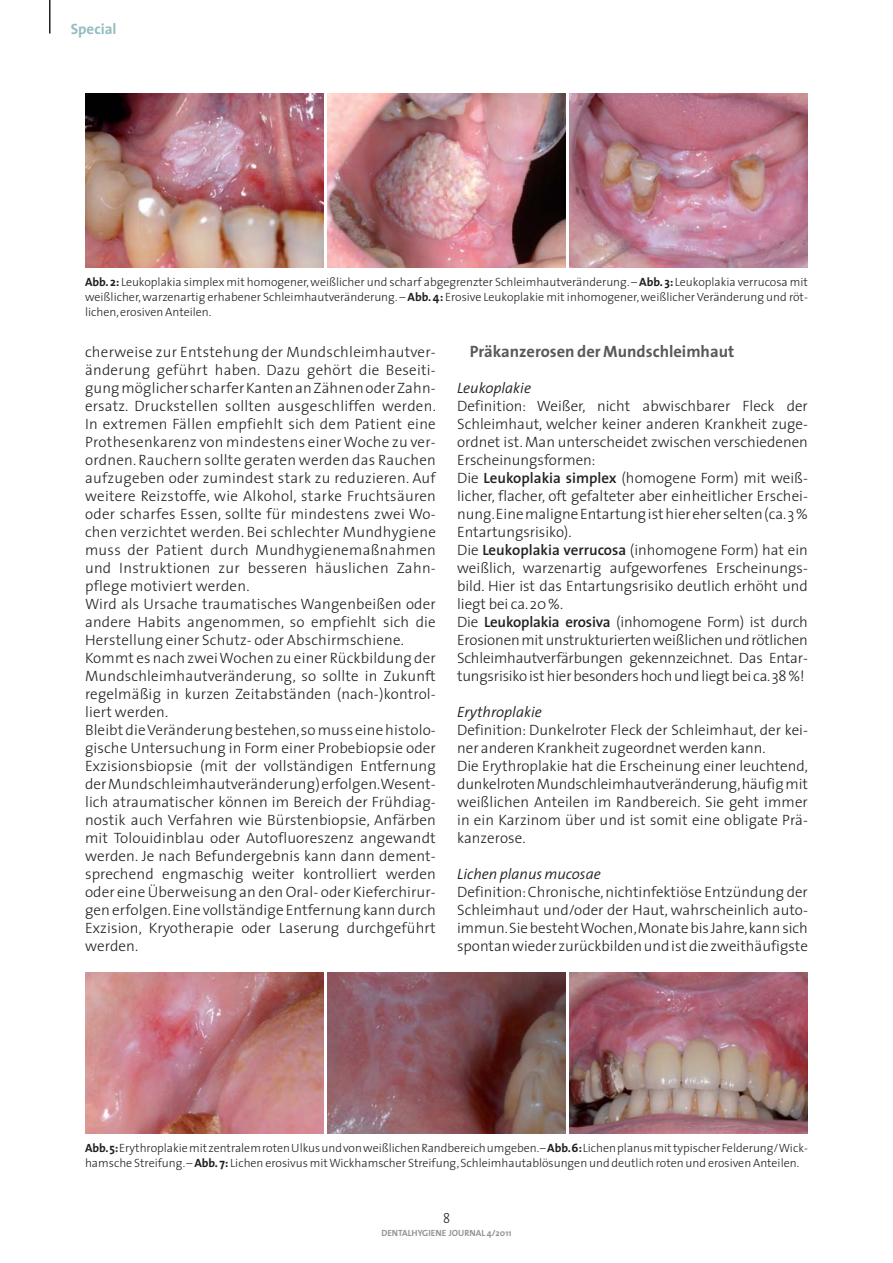
<style>
.page{position:relative;width:893px;height:1263px;background:#fff}
.page>*{position:absolute;margin:0;border:0;box-sizing:border-box;transform-origin:0 0}
.t1{font:700 16.5px "The Sans";color:#58595b}
.t2{font:300 15px/18px "The Sans";letter-spacing:.005em;color:#231f20}
.t3{font:italic 300 15px "The Sans";color:#231f20}
.t4{font:700 15px "The Sans";color:#94bdbf}
.t5{font:300 14.25px "The Sans";color:#231f20;scale:.9 1}
.t6{font:300 12px/15px "The Sans";color:#231f20;text-align:justify}
.t7{font:700 9px "The Sans";color:#939598}
.s1{font-weight:700}
.s2{font-weight:600}
</style>
<div class="page">
<hr style="left:49px;top:0;width:2px;height:34px;background:#231f20">
<img style="left:85px;top:94px;width:238px;height:174px">
<img style="left:327px;top:94px;width:239px;height:174px">
<img style="left:570px;top:94px;width:238px;height:174px">
<img style="left:85px;top:972px;width:238px;height:162px">
<img style="left:327px;top:972px;width:239px;height:162px">
<img style="left:570px;top:972px;width:238px;height:162px">
<p class="t4" style="left:71px;top:21px;width:47px">Special</p>
<p class="t6" style="left:85px;top:276px;width:724px"><span class="s1">Abb. 2:</span> Leukoplakia simplex mit homogener, weißlicher und scharf abgegrenzter Schleimhautveränderung. – <span class="s1">Abb. 3:</span> Leukoplakia verrucosa mit weißlicher, warzenartig erhabener Schleimhautveränderung. – <span class="s1">Abb. 4:</span> Erosive Leukoplakie mit inhomogener, weißlicher Veränderung und röt&shy;lichen, erosiven Anteilen.</p>
<p class="t2" style="left:85px;top:344px;width:352px">cherweise zur Entstehung der Mundschleimhautver&shy;änderung geführt haben. Dazu gehört die Beseiti&shy;gung möglicher scharfer Kanten an Zähnen oder Zahn - ersatz. Druckstellen sollten ausgeschliffen werden.<br>In extremen Fällen empfiehlt sich dem Patient eine Prothesenkarenz von mindestens einer Woche zu ver&shy;ordnen. Rauchern sollte geraten werden das Rauchen aufzugeben oder zumindest stark zu reduzieren. Auf weitere Reizstoffe, wie Alkohol, starke Fruchtsäuren oder scharfes Essen, sollte für mindestens zwei Wo&shy;chen verzichtet werden. Bei schlechter Mundhygiene muss der Patient durch Mundhygienemaßnahmen und Instruktionen zur besseren häuslichen Zahn&shy;pflege motiviert werden.<br>Wird als Ursache traumatisches Wangenbeißen oder andere Habits angenommen, so empfiehlt sich die Herstellung einer Schutz- oder Abschirmschiene.<br>Kommt es nach zwei Wochen zu einer Rückbildung der Mundschleimhautveränderung, so sollte in Zukunft regelmäßig in kurzen Zeitabständen (nach-)kontrol&shy;liert werden.<br>Bleibt die Veränderung bestehen, so muss eine histolo&shy;gische Untersuchung in Form einer Probebiopsie oder Exzisionsbiopsie (mit der vollständigen Entfernung der Mundschleimhautveränderung) erfolgen. Wesent&shy;lich atraumatischer können im Bereich der Frühdiag&shy;nostik auch Verfahren wie Bürstenbiopsie, Anfärben mit Tolouidinblau oder Autofluoreszenz angewandt werden. Je nach Befundergebnis kann dann dement&shy;sprechend engmaschig weiter kontrolliert werden oder eine Überweisung an den Oral- oder Kieferchirur&shy;gen erfolgen. Eine vollständige Entfernung kann durch Exzision, Kryotherapie oder Laserung durchgeführt werden.</p>
<p class="t1" style="left:470px;top:342px;width:266px">Präkanzerosen der Mundschleimhaut</p>
<p class="t3" style="left:457px;top:382px;width:75px">Leukoplakie</p>
<p class="t2" style="left:457px;top:398px;width:352px">Definition: Weißer, nicht abwischbarer Fleck der Schleimhaut, welcher keiner anderen Krankheit zuge&shy;ordnet ist. Man unterscheidet zwischen verschiedenen Erscheinungsformen:<br>Die <span class="s2">Leukoplakia simplex</span> (homogene Form) mit weiß&shy;licher, flacher, oft gefalteter aber einheitlicher Erschei&shy;nung. Eine maligne Entartung ist hier eher selten (ca. 3 % Entartungsrisiko).<br>Die <span class="s2">Leukoplakia verrucosa</span> (inhomogene Form) hat ein weißlich, warzenartig aufgeworfenes Erscheinungs&shy;bild. Hier ist das Entartungsrisiko deutlich erhöht und liegt bei ca. 20 %.<br>Die <span class="s2">Leukoplakia erosiva</span> (inhomogene Form) ist durch Erosionen mit unstrukturierten weißlichen und rötlichen Schleimhautverfärbungen gekennzeichnet. Das Entar&shy;tungsrisiko ist hier besonders hoch und liegt bei ca. 38 %!</p>
<p class="t3" style="left:457px;top:706px;width:86px">Erythroplakie</p>
<p class="t2" style="left:457px;top:722px;width:352px">Definition: Dunkelroter Fleck der Schleimhaut, der kei&shy;ner anderen Krankheit zugeordnet werden kann.<br>Die Erythroplakie hat die Erscheinung einer leuchtend, dunkelroten Mundschleimhautveränderung, häufig mit weißlichen Anteilen im Randbereich. Sie geht immer in ein Karzinom über und ist somit eine obligate Prä&shy;kanzerose.</p>
<p class="t3" style="left:457px;top:868px;width:145px">Lichen planus mucosae</p>
<p class="t2" style="left:457px;top:884px;width:352px;text-align:justify">Definition: Chronische, nichtinfektiöse Entzündung der Schleimhaut und/oder der Haut, wahrscheinlich auto&shy;immun. Sie besteht Wochen, Monate bis Jahre, kann sich spontan wieder zurückbilden und ist die zweithäufigste</p>
<p class="t6" style="left:85px;top:1141px;width:724px"><span class="s1">Abb. 5:</span> Erythroplakie mit zentralem roten Ulkus und von weißlichen Randbereich umgeben. –<span class="s1">Abb. 6:</span> Lichen planus mit typischer Felderung/Wick - hamsche Streifung. –<span class="s1">Abb. 7:</span> Lichen erosivus mit Wickhamscher Streifung, Schleimhautablösungen und deutlich roten und erosiven Anteilen.</p>
<p class="t5" style="left:443px;top:1212px;width:9px">8</p>
<p class="t7" style="left:381px;top:1228px;width:132px">DENTALHYGIENE JOURNAL 4/2011</p>
</div>
